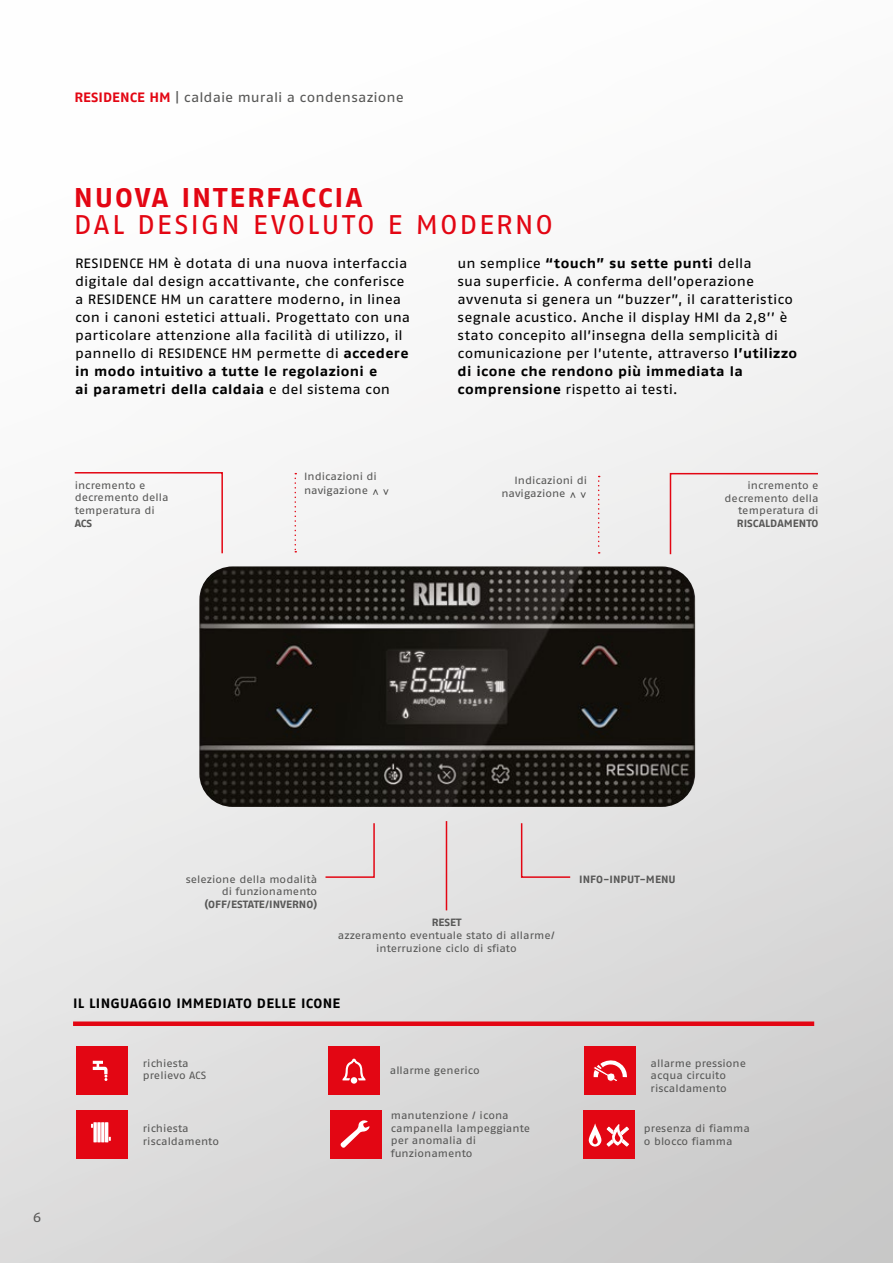
<style>
.page{position:relative;width:893px;height:1263px;background:#fff}
.page>*{position:absolute;margin:0;border:0;box-sizing:border-box;transform-origin:0 0}
.t1{font:27px "Fago Ex Lf";letter-spacing:.07em;color:#e30613}
.t2{font:700 27px "Fago Ex Lf";letter-spacing:.075em;color:#e30613}
.t3{font:13.5px/18px "Fago Ex Lf";letter-spacing:.005em;color:#000}
.t4{font:13.5px "Fago Ex Lf";color:#575756}
.t5{font:700 13.5px "Fago Ex Lf";letter-spacing:.02em;color:#000}
.t6{font:10.5px/12.6px "Fago Ex Lf";letter-spacing:.005em;color:#575756}
.t7{font:700 10.5px "Fago Ex Lf";letter-spacing:.005em;color:#575756}
.s1{font-weight:700;color:#e30613}
.s2{font-weight:700}
.s3{color:#3c3c3b}
</style>
<div class="page">
<div style="left:0;top:0;width:893px;height:1263px;background:linear-gradient(to bottom,#fff,#d3d3d3)"></div>
<img style="left:199px;top:566px;width:496px;height:241px">
<div style="left:76px;top:1111px;width:52px;height:48px;background:#e30613"></div>
<svg style="left:93px;top:1122px;width:4px;height:20px"></svg>
<svg style="left:97px;top:1122px;width:4px;height:20px"></svg>
<svg style="left:101px;top:1122px;width:4px;height:20px"></svg>
<hr style="left:105px;top:1122px;width:3px;height:20px;background:#fff">
<div style="left:76px;top:1046px;width:52px;height:48px;background:#e30613"></div>
<svg style="left:93px;top:1061px;width:15px;height:20px"></svg>
<div style="left:584px;top:1046px;width:52px;height:48px;background:#e30613"></div>
<svg style="left:593px;top:1060px;width:34px;height:22px"></svg>
<div style="left:330px;top:1111px;width:51px;height:48px;background:#e30613"></div>
<svg style="left:340px;top:1120px;width:30px;height:28px"></svg>
<div style="left:329px;top:1046px;width:51px;height:48px;background:#e30613"></div>
<svg style="left:342px;top:1059px;width:24px;height:21px"></svg>
<div style="left:351px;top:1077px;width:6px;height:7px;background:#fff;border-radius:50%"></div>
<div style="left:583px;top:1111px;width:51px;height:48px;background:#e30613"></div>
<svg style="left:588px;top:1123px;width:41px;height:24px"></svg>
<div style="left:73px;top:1021px;width:741px;height:5px;background:#e30613"></div>
<div style="left:73px;top:471px;width:151px;height:84px;background:#f6f6f6"></div>
<svg style="left:295px;top:473px;width:1px;height:79px"></svg>
<svg style="left:598px;top:476px;width:2px;height:78px"></svg>
<div style="left:324px;top:822px;width:52px;height:57px;background:#e7e7e7"></div>
<svg style="left:520px;top:822px;width:52px;height:57px;background:#e2d6d7"></svg>
<hr style="left:446px;top:821px;width:1px;height:89px;background:#e30613">
<div style="left:669px;top:472px;width:150px;height:84px;background:#ededed"></div>
<p class="t4" style="left:74px;top:89px;width:331px"><span class="s1">RESIDENCE HM</span> | caldaie murali a condensazione</p>
<h1 class="t2" style="left:74px;top:181px;width:290px">NUOVA INTERFACCIA</h1>
<h1 class="t1" style="left:74px;top:208px;width:481px">DAL DESIGN EVOLUTO E MODERNO</h1>
<p class="t3" style="left:75px;top:254px;width:337px">RESIDENCE HM è dotata di una nuova interfaccia digitale dal design accattivante, che conferisce a RESIDENCE HM un carattere moderno, in linea con i canoni estetici attuali. Progettato con una particolare attenzione alla facilità di utilizzo, il pannello di RESIDENCE HM permette di <span class="s2">accedere in modo intuitivo a tutte le regolazioni e<br>ai parametri della caldaia</span> e del sistema con</p>
<p class="t3" style="left:458px;top:254px;width:341px">un semplice <span class="s2">“touch” su sette punti</span> della<br>sua superficie. A conferma dell’operazione avvenuta si genera un “buzzer”, il caratteristico segnale acustico. Anche il display HMI da 2,8’’ è stato concepito all’insegna della semplicità di comunicazione per l’utente, attraverso <span class="s2">l’utilizzo di icone che rendono più immediata la comprensione</span> rispetto ai testi.</p>
<p class="t6" style="left:75px;top:479px;width:95px">incremento e decremento della temperatura di</p>
<p class="t7" style="left:75px;top:517px;width:19px">ACS</p>
<p class="t6" style="left:304px;top:470px;width:87px;line-height:13.4px">Indicazioni di navigazione <span class="s3">∧</span> <span class="s3">∨</span></p>
<p class="t6" style="left:501px;top:473px;width:87px;line-height:13.4px;text-align:right">Indicazioni di navigazione <span class="s3">∧</span> <span class="s3">∨</span></p>
<p class="t6" style="left:725px;top:479px;width:95px;text-align:right">incremento e decremento della temperatura di</p>
<p class="t7" style="left:737px;top:517px;width:83px">RISCALDAMENTO</p>
<p class="t4" style="left:33px;top:1209px;width:10px">6</p>
<p class="t6" style="left:186px;top:873px;width:133px;text-align:right">selezione della modalità di funzionamento</p>
<p class="t7" style="left:204px;top:898px;width:114px">(OFF/ESTATE/INVERNO)</p>
<p class="t7" style="left:432px;top:916px;width:31px">RESET</p>
<p class="t6" style="left:338px;top:929px;width:219px;text-align:center">azzeramento eventuale stato di allarme/ interruzione ciclo di sfiato</p>
<p class="t5" style="left:73px;top:995px;width:269px">IL LINGUAGGIO IMMEDIATO DELLE ICONE</p>
<p class="t7" style="left:579px;top:873px;width:98px">INFO-INPUT-MENU</p>
<p class="t6" style="left:143px;top:1056px;width:65px">richiesta prelievo ACS</p>
<p class="t6" style="left:651px;top:1056px;width:97px">allarme pressione acqua circuito riscaldamento</p>
<p class="t6" style="left:391px;top:1109px;width:141px">manutenzione / icona campanella lampeggiante per anomalia di funzionamento</p>
<p class="t6" style="left:390px;top:1064px;width:92px">allarme generico</p>
<p class="t6" style="left:644px;top:1122px;width:107px">presenza di fiamma o blocco fiamma</p>
<p class="t6" style="left:143px;top:1122px;width:78px">richiesta riscaldamento</p>
</div>
